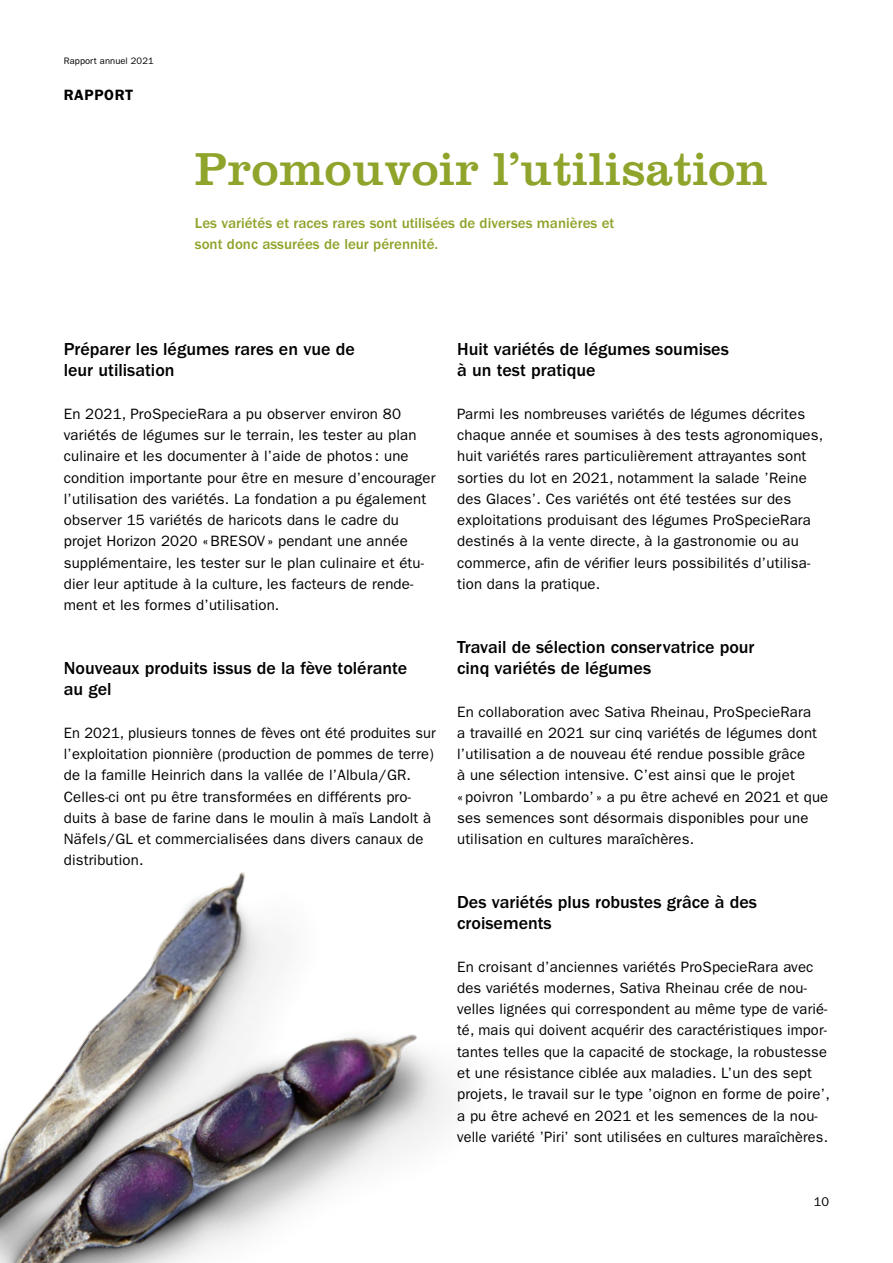
<style>
.page{position:relative;width:893px;height:1263px;background:#fff}
.page>*{position:absolute;margin:0;border:0;box-sizing:border-box;transform-origin:0 0}
.t1{font:48px "Clarendon LT Std";letter-spacing:.01em;color:#8ea42a}
.t2{font:500 18px/21.3px "ITC Franklin Gothic Std";color:#000}
.t3{font:15px/21.3px "ITC Franklin Gothic Std";letter-spacing:.01em;color:#000}
.t4{font:500 15px/21.3px "ITC Franklin Gothic Std";color:#8ea42a}
.t5{font:600 15px "ITC Franklin Gothic Std";letter-spacing:.04em;color:#000}
.t6{font:12.75px "ITC Franklin Gothic Std";color:#000}
.t7{font:9.3px "ITC Franklin Gothic Std";letter-spacing:.01em;color:#000}
</style>
<div class="page">
<img style="left:0;top:872px;width:455px;height:391px">
<p class="t7" style="left:64px;top:55px;width:91px">Rapport annuel 2021</p>
<p class="t5" style="left:64px;top:86px;width:71px">RAPPORT</p>
<h1 class="t1" style="left:195px;top:141px;width:574px">Promouvoir l’utilisation</h1>
<p class="t4" style="left:195px;top:212px;width:421px">Les variétés et races rares sont utilisées de diverses manières et sont donc assurées de leur pérennité.</p>
<p class="t2" style="left:64px;top:339px;width:293px">Préparer les légumes rares en vue de leur utilisation</p>
<p class="t3" style="left:64px;top:403px;width:373px">En 2021, ProSpecieRara a pu observer environ 80 variétés de légumes sur le terrain, les tester au plan culinaire et les documenter à l’aide de photos : une condition importante pour être en mesure d’encourager l’utilisation des variétés. La fondation a pu également observer 15 variétés de haricots dans le cadre du projet Horizon 2020 «BRESOV » pendant une année supplémentaire, les tester sur le plan culinaire et étu&shy;dier leur aptitude à la culture, les facteurs de rende&shy;ment et les formes d’utilisation.</p>
<p class="t2" style="left:64px;top:658px;width:345px">Nouveaux produits issus de la fève tolérante au gel</p>
<p class="t3" style="left:64px;top:722px;width:373px">En 2021, plusieurs tonnes de fèves ont été produites sur l’exploitation pionnière (production de pommes de terre) de la famille Heinrich dans la vallée de l’Albula/GR.<br>Celles-ci ont pu être transformées en différents pro&shy;duits à base de farine dans le moulin à maïs Landolt à Näfels/GL et commercialisées dans divers canaux de distribution.</p>
<p class="t2" style="left:457px;top:339px;width:273px">Huit variétés de légumes soumises à un test pratique</p>
<p class="t3" style="left:457px;top:403px;width:368px">Parmi les nombreuses variétés de légumes décrites chaque année et soumises à des tests agronomiques, huit variétés rares particulièrement attrayantes sont sorties du lot en 2021, notamment la salade ’Reine des Glaces’. Ces variétés ont été testées sur des exploitations produisant des légumes ProSpecieRara destinés à la vente directe, à la gastronomie ou au commerce, afin de vérifier leurs possibilités d’utilisa&shy;tion dans la pratique.</p>
<p class="t2" style="left:457px;top:636px;width:299px">Travail de sélection conservatrice pour cinq variétés de légumes</p>
<p class="t3" style="left:457px;top:701px;width:373px">En collaboration avec Sativa Rheinau, ProSpecieRara<br>a travaillé en 2021 sur cinq variétés de légumes dont l’utilisation a de nouveau été rendue possible grâce<br>à une sélection intensive. C’est ainsi que le projet<br>« poivron ’Lombardo’ » a pu être achevé en 2021 et que ses semences sont désormais disponibles pour une utilisation en cultures maraîchères.</p>
<p class="t2" style="left:457px;top:891px;width:301px">Des variétés plus robustes grâce à des croisements</p>
<p class="t3" style="left:457px;top:956px;width:374px">En croisant d’anciennes variétés ProSpecieRara avec des variétés modernes, Sativa Rheinau crée de nou&shy;velles lignées qui correspondent au même type de varié&shy;té, mais qui doivent acquérir des caractéristiques impor&shy;tantes telles que la capacité de stockage, la robustesse et une résistance ciblée aux maladies. L’un des sept projets, le travail sur le type ’oignon en forme de poire’, a pu être achevé en 2021 et les semences de la nou&shy;velle variété ’Piri’ sont utilisées en cultures maraîchères.</p>
<p class="t6" style="left:814px;top:1194px;width:17px">10</p>
</div>
